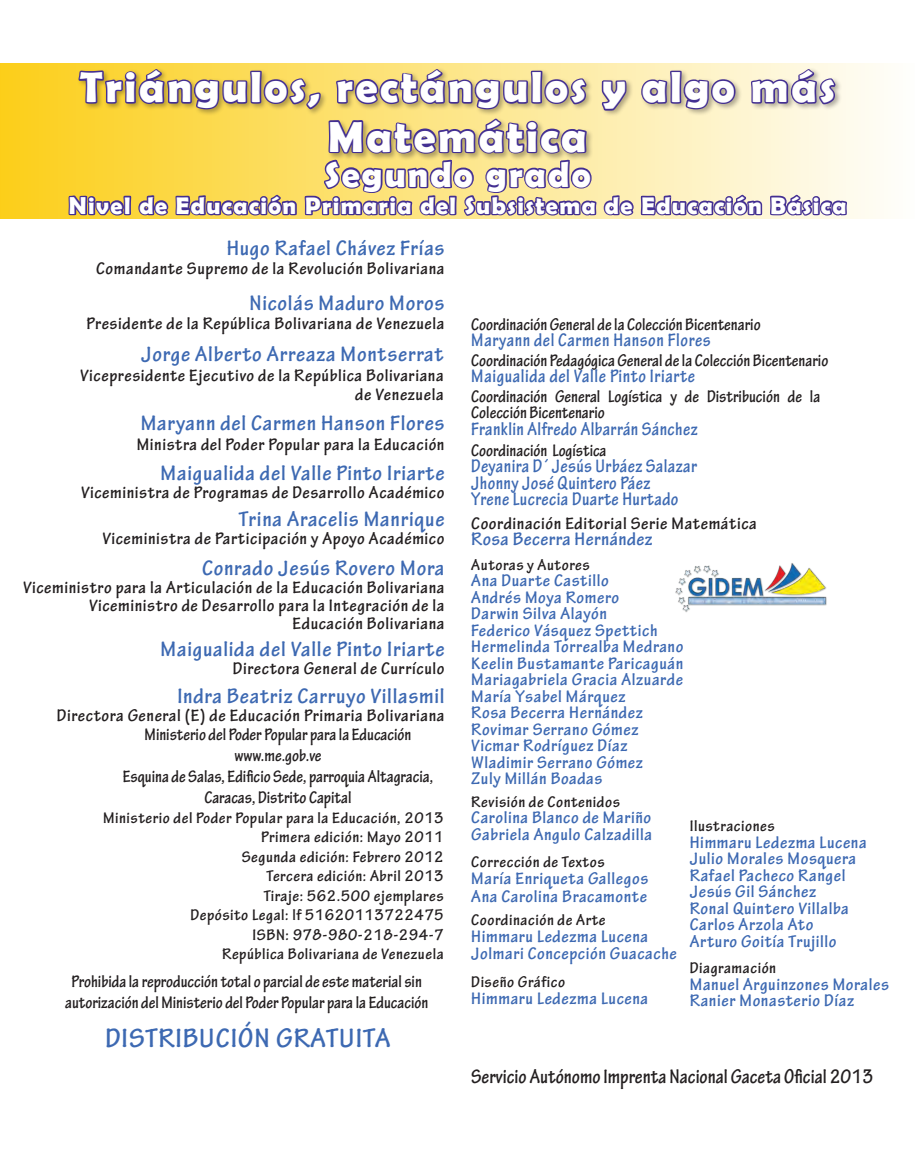
<style>
.page{position:relative;width:915px;height:1149px;background:#fff}
.page>*{position:absolute;margin:0;border:0;box-sizing:border-box;transform-origin:0 0}
.Titulo{font:700 43.5px "Berlin Sans FB Demi";letter-spacing:.06em;color:#fff}
.Titulo-2{font:700 36px "Berlin Sans FB Demi";letter-spacing:.06em;color:#fff}
.t1{font:700 condensed 28.5px "Tekton Pro";letter-spacing:.03em;color:#3d69b2;scale:1.1 1}
.Titulo-3{font:700 24px "Berlin Sans FB Demi";letter-spacing:.06em;color:#fff}
.t2{font:700 condensed 22.5px "Tekton Pro";letter-spacing:.03em;color:#3d69b2;scale:1.1 1}
.t3{font:700 condensed 21px "Tekton Pro";color:#231f20}
.t4{font:700 condensed 19.5px "Tekton Pro";letter-spacing:.02em;color:#3d69b2}
.t5{font:700 condensed 19.5px "Tekton Pro";letter-spacing:.02em;color:#3d69b2;scale:1.1 1}
.t6{font:700 condensed 18px/16.5px "Tekton Pro";letter-spacing:.03em;color:#3d69b2;scale:1.1 1}
.t7{font:700 condensed 18px "Tekton Pro";letter-spacing:.015em;color:#231f20;scale:1.1 1}
.t8{font:700 condensed 18px/21px "Tekton Pro";letter-spacing:.015em;color:#231f20;text-align:center}
.t9{font:700 condensed 16.5px/19.5px "Tekton Pro";letter-spacing:.03em;color:#231f20;text-align:right;scale:1.1 1}
</style>
<div class="page">
<svg style="left:0;top:63px;width:884px;height:155px;fill:#fcd126"></svg>
<svg style="left:67px;top:63px;width:781px;height:156px;background:#cfba88"></svg>
<img style="left:675px;top:563px;width:152px;height:49px">
<p class="Titulo" style="left:80px;top:62px;width:756px">Triángulos, rectángulos y algo más</p>
<p class="Titulo" style="left:328px;top:111px;width:260px">Matemática</p>
<p class="Titulo-2" style="left:324px;top:153px;width:267px">Segundo grado</p>
<p class="Titulo-3" style="left:69px;top:191px;width:778px">Nivel de Educación Primaria del Subsistema de Educación Básica</p>
<p class="t2" style="left:226px;top:235px;width:199px">Hugo Rafael Chávez Frías</p>
<p class="t7" style="left:96px;top:258px;width:318px">Comandante Supremo de la Revolución Bolivariana</p>
<p class="t2" style="left:249px;top:289px;width:179px">Nicolás Maduro Moros</p>
<p class="t7" style="left:87px;top:313px;width:327px">Presidente de la República Bolivariana de Venezuela</p>
<p class="t2" style="left:141px;top:341px;width:276px">Jorge Alberto Arreaza Montserrat</p>
<p class="t7" style="left:80px;top:364px;width:332px">Vicepresidente Ejecutivo de la República Bolivariana</p>
<p class="t7" style="left:355px;top:383px;width:82px">de Venezuela</p>
<p class="t2" style="left:141px;top:410px;width:277px">Maryann del Carmen Hanson Flores</p>
<p class="t7" style="left:137px;top:433px;width:281px">Ministra del Poder Popular para la Educación</p>
<p class="t2" style="left:160px;top:459px;width:259px">Maigualida del Valle Pinto Iriarte</p>
<p class="t7" style="left:81px;top:481px;width:332px">Viceministra de Programas de Desarrollo Académico</p>
<p class="t2" style="left:239px;top:506px;width:188px">Trina Aracelis Manrique</p>
<p class="t7" style="left:102px;top:528px;width:312px">Viceministra de Participación y Apoyo Académico</p>
<p class="t2" style="left:202px;top:554px;width:222px">Conrado Jesús Rovero Mora</p>
<p class="t7" style="left:23px;top:576px;width:384px">Viceministro para la Articulación de la Educación Bolivariana</p>
<p class="t7" style="left:89px;top:594px;width:324px">Viceministro de Desarrollo para la Integración de la</p>
<p class="t7" style="left:292px;top:612px;width:140px">Educación Bolivariana</p>
<p class="t2" style="left:160px;top:635px;width:259px">Maigualida del Valle Pinto Iriarte</p>
<p class="t7" style="left:233px;top:657px;width:194px">Directora General de Currículo</p>
<p class="t2" style="left:177px;top:682px;width:244px">Indra Beatriz Carruyo Villasmil</p>
<p class="t7" style="left:57px;top:704px;width:354px">Directora General (E) de Educación Primaria Bolivariana</p>
<p class="t8" style="left:144px;top:723px;width:268px">Ministerio del Poder Popular para la Educación</p>
<p class="t8" style="left:234px;top:744px;width:89px">www.me.gob.ve</p>
<p class="t8" style="left:123px;top:765px;width:312px">Esquina de Salas, Edificio Sede, parroquia Altagracia,</p>
<p class="t8" style="left:204px;top:786px;width:149px">Caracas, Distrito Capital</p>
<p class="t9" style="left:103px;top:808px;width:311px">Ministerio del Poder Popular para la Educación, 2013</p>
<p class="t9" style="left:261px;top:827px;width:167px">Primera edición: Mayo 2011</p>
<p class="t9" style="left:242px;top:847px;width:185px">Segunda edición: Febrero 2012</p>
<p class="t9" style="left:266px;top:866px;width:163px">Tercera edición: Abril 2013</p>
<p class="t9" style="left:263px;top:886px;width:165px">Tiraje: 562.500 ejemplares</p>
<p class="t9" style="left:190px;top:905px;width:231px">Depósito Legal: lf 51620113722475<br>ISBN: 978-980-218-294-7<br>República Bolivariana de Venezuela</p>
<p class="t8" style="left:65px;top:970px;width:364px">Prohibida la reproducción total o parcial de este material sin autorización del Ministerio del Poder Popular para la Educación</p>
<p class="t1" style="left:105px;top:1021px;width:261px">DISTRIBUCIÓN GRATUITA</p>
<p class="t8" style="left:471px;top:313px;width:291px">Coordinación General de la Colección Bicentenario</p>
<p class="t4" style="left:471px;top:328px;width:241px">Maryann del Carmen Hanson Flores</p>
<p class="t8" style="left:471px;top:350px;width:358px">Coordinación Pedagógica General de la Colección Bicentenario</p>
<p class="t4" style="left:471px;top:364px;width:225px">Maigualida del Valle Pinto Iriarte</p>
<p class="t8" style="left:471px;top:388px;width:350px;line-height:16.5px;text-align:left">Coordinación General Logística y de Distribución de la<br>Colección Bicentenario</p>
<p class="t4" style="left:471px;top:417px;width:228px">Franklin Alfredo Albarrán Sánchez</p>
<p class="t8" style="left:471px;top:440px;width:137px">Coordinación Logística</p>
<p class="t4" style="left:471px;top:455px;width:227px">Deyanira D´ Jesús Urbáez Salazar</p>
<p class="t4" style="left:471px;top:471px;width:180px">Jhonny José Quintero Páez</p>
<p class="t4" style="left:471px;top:488px;width:209px">Yrene Lucrecia Duarte Hurtado</p>
<p class="t7" style="left:471px;top:512px;width:261px">Coordinación Editorial Serie Matemática</p>
<p class="t5" style="left:471px;top:527px;width:166px">Rosa Becerra Hernández</p>
<p class="t9" style="left:471px;top:554px;width:109px">Autoras y Autores</p>
<p class="t6" style="left:471px;top:572px;width:194px">Ana Duarte Castillo<br>Andrés Moya Romero<br>Darwin Silva Alayón<br>Federico Vásquez Spettich<br>Hermelinda Torrealba Medrano<br>Keelin Bustamante Paricaguán<br>Mariagabriela Gracia Alzuarde<br>María Ysabel Márquez<br>Rosa Becerra Hernández<br>Rovimar Serrano Gómez<br>Vicmar Rodríguez Díaz<br>Wladimir Serrano Gómez<br>Zuly Millán Boadas</p>
<p class="t9" style="left:471px;top:792px;width:137px">Revisión de Contenidos</p>
<p class="t6" style="left:471px;top:809px;width:166px">Carolina Blanco de Mariño<br>Gabriela Angulo Calzadilla</p>
<p class="t9" style="left:689px;top:816px;width:79px">Ilustraciones</p>
<p class="t6" style="left:689px;top:833px;width:162px">Himmaru Ledezma Lucena<br>Julio Morales Mosquera<br>Rafael Pacheco Rangel<br>Jesús Gil Sánchez<br>Ronal Quintero Villalba<br>Carlos Arzola Ato<br>Arturo Goitía Trujillo</p>
<p class="t9" style="left:471px;top:852px;width:123px">Corrección de Textos</p>
<p class="t6" style="left:471px;top:870px;width:162px">María Enriqueta Gallegos</p>
<p class="t6" style="left:471px;top:888px;width:161px">Ana Carolina Bracamonte</p>
<p class="t9" style="left:471px;top:910px;width:124px">Coordinación de Arte</p>
<p class="t6" style="left:471px;top:928px;width:162px">Himmaru Ledezma Lucena</p>
<p class="t6" style="left:471px;top:944px;width:188px">Jolmari Concepción Guacache</p>
<p class="t9" style="left:689px;top:958px;width:80px">Diagramación</p>
<p class="t6" style="left:689px;top:975px;width:182px">Manuel Arguinzones Morales<br>Ranier Monasterio Díaz</p>
<p class="t9" style="left:471px;top:972px;width:87px">Diseño Gráfico</p>
<p class="t6" style="left:471px;top:990px;width:162px">Himmaru Ledezma Lucena</p>
<p class="t3" style="left:471px;top:1063px;width:403px">Servicio Autónomo Imprenta Nacional Gaceta Oficial 2013</p>
</div>
